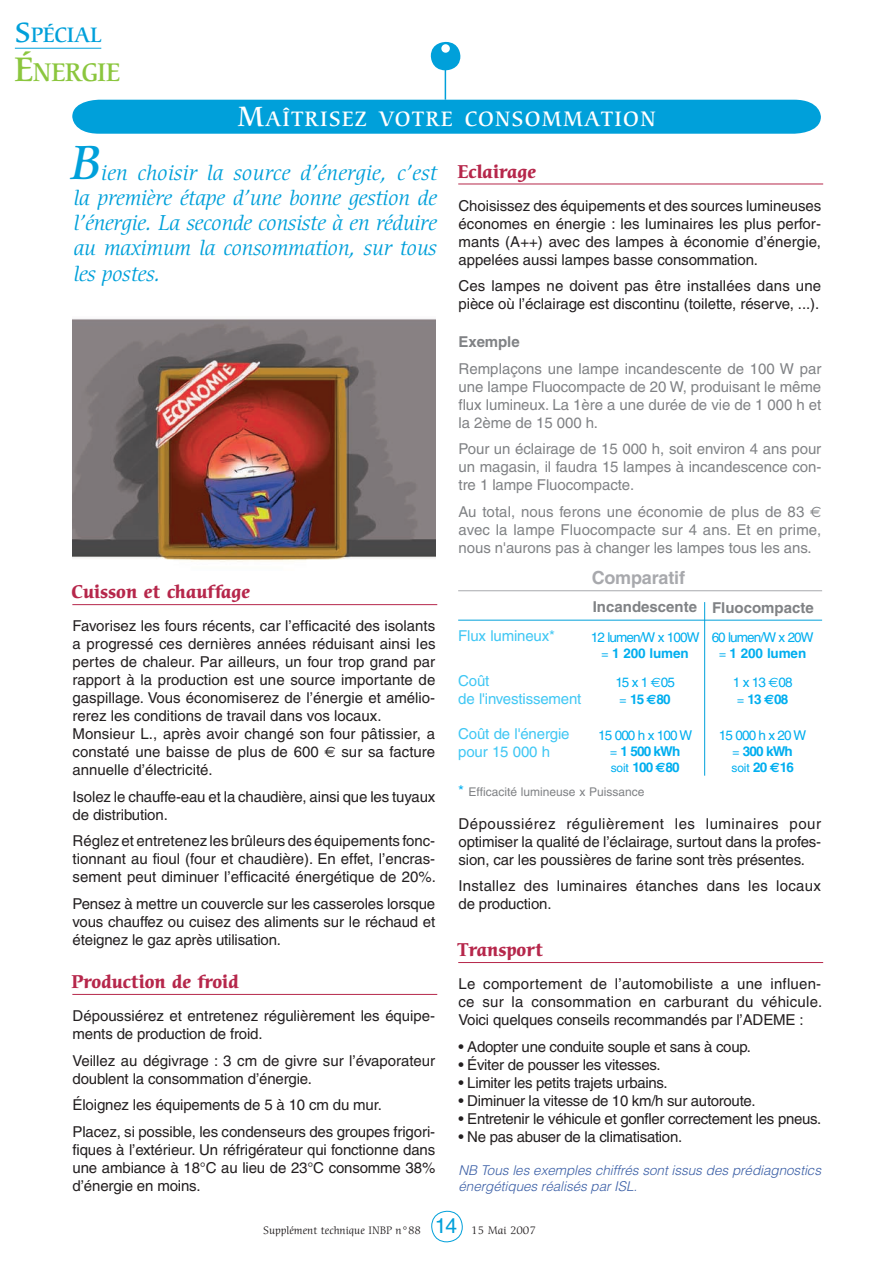
<style>
.page{position:relative;width:893px;height:1263px;background:#fff}
.page>*{position:absolute;margin:0;border:0;box-sizing:border-box;transform-origin:0 0}
.t1{font:italic 500 46.5px "Cerigo";color:#00a0da}
.t2{font:500 24.75px "Cerigo";letter-spacing:-.02em;color:#8bc63e}
.t3{font:italic 21px/25.2px "Cerigo";letter-spacing:-.005em;color:#00a0da;text-align:justify}
.t4{font:21px "Helvetica";color:#00a0da}
.t5{font:500 20.25px "Cerigo";letter-spacing:.065em;color:#fff}
.t6{font:500 20.25px "Cerigo";color:#00a0da}
.t7{font:700 18px "Cerigo";color:#b6274b}
.t8{font:700 18px "Helvetica";letter-spacing:-.01em;color:#a8a9ad}
.t9{font:15px/18px "Helvetica";letter-spacing:-.005em;color:#231f20}
.t10{font:15px/18px "Helvetica";letter-spacing:-.005em;color:#808285;text-align:justify}
.t11{font:15px/18px "Helvetica";letter-spacing:-.01em;color:#40c7f4}
.t12{font:15px/18px "Helvetica";letter-spacing:.015em;color:#231f20}
.t13{font:700 15px "Helvetica";color:#808285}
.t14{font:13.5px/16.2px "Helvetica";letter-spacing:-.065em;color:#00aeef;text-align:center}
.t15{font:italic 300 13.5px/16.2px "Helvetica";letter-spacing:-.005em;color:#3b5fa6}
.t16{font:700 13.5px/16.2px "Helvetica";letter-spacing:-.065em;color:#00aeef;text-align:center}
.t17{font:12px "Helvetica";color:#808285}
.t18{font:12px "Helvetica";color:#00aeef}
.t19{font:10.5px "Cerigo";color:#231f20}
.s1{font-size:27px}
.s2{font-size:33px}
.s3{font-family:"Euro Sans"}
.s4{font-size:12px}
.s5{font-weight:700}
.s6{font-family:"Euro Sans";font-weight:700}
.s7{font-weight:400}
.s8{font-weight:400;font-size:12px}
.s9{font-size:15px;color:#00aeef}
.s10{font-weight:700;font-size:13.5px}
.s11{font-family:"Euro Sans";font-weight:700;font-size:13.5px}
</style>
<div class="page">
<svg style="left:431px;top:42px;width:29px;height:28px"></svg>
<hr style="left:445px;top:70px;width:1px;height:30px;background:#00a0da">
<div style="left:441px;top:44px;width:9px;height:9px;background:#fff;border-radius:50%"></div>
<div style="left:72px;top:100px;width:749px;height:34px;background:#00a0da"></div>
<svg style="left:431px;top:1210px;width:32px;height:32px"></svg>
<img style="left:72px;top:319px;width:363px;height:243px">
<hr style="left:15px;top:48px;width:86px;height:1px;background:#00a0da">
<hr style="left:72px;top:604px;width:365px;height:1px;background:#b6274b">
<hr style="left:458px;top:184px;width:365px;height:1px;background:#b6274b">
<hr style="left:72px;top:994px;width:365px;height:1px;background:#b6274b">
<hr style="left:458px;top:620px;width:364px;height:1px;background:#00a0da">
<hr style="left:458px;top:590px;width:364px;height:1px;background:#a8a9ad">
<hr style="left:704px;top:602px;width:1px;height:174px;background:#00a0da">
<hr style="left:458px;top:962px;width:365px;height:1px;background:#b6274b">
<h3 class="t6" style="left:15px;top:23px;width:88px"><span class="s1">S</span>PÉCIAL</h3>
<h2 class="t2" style="left:14px;top:58px;width:107px"><span class="s2">É</span>NERGIE</h2>
<h3 class="t5" style="left:238px;top:108px;width:420px"><span class="s1">M</span>AÎTRISEZ VOTRE CONSOMMATION</h3>
<h1 class="t1" style="left:71px;top:136px;width:32px">B</h1>
<h3 class="t3" style="left:74px;top:161px;width:365px;text-indent:28px">ien choisir la source d’énergie, c’est la première étape d’une bonne gestion de l’énergie. La seconde consiste à en réduire au maximum la consommation, sur tous les postes.</h3>
<p class="t7" style="left:72px;top:581px;width:180px">Cuisson et chauffage</p>
<p class="t9" style="left:73px;top:617px;width:364px">Favorisez les fours récents, car l’efficacité des isolants a progressé ces dernières années réduisant ainsi les pertes de chaleur. Par ailleurs, un four trop grand par rapport à la production est une source importante de gaspillage. Vous économiserez de l’énergie et amélio&shy;rerez les conditions de travail dans vos locaux.<br>Monsieur L., après avoir changé son four pâtissier, a constaté une baisse de plus de 600 <span class="s3">€</span> sur sa facture annuelle d’électricité.</p>
<p class="t9" style="left:73px;top:787px;width:364px">Isolez le chauffe-eau et la chaudière, ainsi que les tuyaux de distribution.</p>
<p class="t9" style="left:73px;top:832px;width:365px;text-align:justify">Réglez et entretenez les brûleurs des équipements fonc&shy;tionnant au fioul (four et chaudière). En effet, l’encras&shy;sement peut diminuer l’efficacité énergétique de 20%.</p>
<p class="t9" style="left:73px;top:894px;width:364px;text-align:justify">Pensez à mettre un couvercle sur les casseroles lorsque vous chauffez ou cuisez des aliments sur le réchaud et éteignez le gaz après utilisation.</p>
<p class="t7" style="left:72px;top:971px;width:168px">Production de froid</p>
<p class="t9" style="left:73px;top:1007px;width:364px">Dépoussiérez et entretenez régulièrement les équipe&shy;ments de production de froid.</p>
<p class="t9" style="left:73px;top:1051px;width:364px">Veillez au dégivrage : 3 cm de givre sur l’évaporateur doublent la consommation d’énergie.</p>
<p class="t9" style="left:73px;top:1091px;width:364px;line-height:26.5px">Éloignez les équipements de 5 à 10 cm du mur.<br>Placez, si possible, les condenseurs des groupes frigori-</p>
<p class="t9" style="left:73px;top:1140px;width:364px;text-align:justify">fiques à l’extérieur. Un réfrigérateur qui fonctionne dans une ambiance à 18°C au lieu de 23°C consomme 38% d’énergie en moins.</p>
<p class="t7" style="left:458px;top:161px;width:80px">Eclairage</p>
<p class="t9" style="left:458px;top:196px;width:364px;text-align:justify">Choisissez des équipements et des sources lumineuses économes en énergie : les luminaires les plus perfor&shy;mants (A++) avec des lampes à économie d’énergie, appelées aussi lampes basse consommation.</p>
<p class="t9" style="left:458px;top:277px;width:364px">Ces lampes ne doivent pas être installées dans une pièce où l’éclairage est discontinu (toilette, réserve, ...).</p>
<p class="t13" style="left:459px;top:333px;width:63px">Exemple</p>
<p class="t10" style="left:459px;top:359px;width:364px">Remplaçons une lampe incandescente de 100 W par une lampe Fluocompacte de 20 W, produisant le même flux lumineux. La 1ère a une durée de vie de 1 000 h et la 2ème de 15 000 h.</p>
<p class="t10" style="left:459px;top:440px;width:364px">Pour un éclairage de 15 000 h, soit environ 4 ans pour un magasin, il faudra 15 lampes à incandescence con&shy;tre 1 lampe Fluocompacte.</p>
<p class="t10" style="left:459px;top:502px;width:364px">Au total, nous ferons une économie de plus de 83 <span class="s3">€ </span>avec la lampe Fluocompacte sur 4 ans. Et en prime, nous n'aurons pas à changer les lampes tous les ans.</p>
<p class="t8" style="left:592px;top:566px;width:95px">Comparatif</p>
<p class="t11" style="left:458px;top:627px;width:98px">Flux lumineux*</p>
<p class="t11" style="left:458px;top:671px;width:125px">Coût<br>de l'investissement</p>
<p class="t11" style="left:458px;top:724px;width:113px">Coût de l'énergie pour 15 000 h</p>
<p class="t13" style="left:593px;top:597px;width:106px">Incandescente</p>
<p class="t14" style="left:591px;top:629px;width:110px">12 lumen/W x 100W <span class="s4">=</span> <span class="s5">1 200 lumen</span></p>
<p class="t14" style="left:615px;top:675px;width:61px">15 x 1 <span class="s3">€</span>05 <span class="s4">=</span> <span class="s5">15</span> <span class="s6">€</span><span class="s5">80</span></p>
<p class="t16" style="left:598px;top:727px;width:96px"><span class="s7">15 000 h x 100 W </span><span class="s8">=</span> 1 500 kWh<br><span class="s8">soit</span> 100 <span class="s3">€</span>80</p>
<p class="t17" style="left:458px;top:784px;width:188px"><span class="s9">*</span> Efficacité lumineuse x Puissance</p>
<p class="t13" style="left:712px;top:598px;width:103px">Fluocompacte</p>
<p class="t14" style="left:712px;top:629px;width:104px">60 lumen/W x 20W <span class="s4">=</span> <span class="s5">1 200 lumen</span></p>
<p class="t14" style="left:733px;top:675px;width:61px">1 x 13 <span class="s3">€</span>08 <span class="s4">=</span> <span class="s5">13</span> <span class="s6">€</span><span class="s5">08</span></p>
<p class="t14" style="left:719px;top:727px;width:89px">15 000 h x 20 W <span class="s4">=</span> <span class="s5">300 kWh</span></p>
<p class="t18" style="left:731px;top:761px;width:64px">soit <span class="s10">20</span> <span class="s11">€</span><span class="s10">16</span></p>
<p class="t9" style="left:458px;top:814px;width:364px;text-align:justify">Dépoussiérez régulièrement les luminaires pour optimiser la qualité de l’éclairage, surtout dans la profes&shy;sion, car les poussières de farine sont très présentes.</p>
<p class="t12" style="left:458px;top:877px;width:364px">Installez des luminaires étanches dans les locaux de production.</p>
<p class="t7" style="left:458px;top:939px;width:87px">Transport</p>
<p class="t9" style="left:458px;top:975px;width:365px;text-align:justify">Le comportement de l’automobiliste a une influen&shy;ce sur la consommation en carburant du véhicule.<br>Voici quelques conseils recommandés par l’ADEME :</p>
<p class="t9" style="left:458px;top:1037px;width:294px">• Adopter une conduite souple et sans à coup.</p>
<p class="t9" style="left:458px;top:1055px;width:204px">• Éviter de pousser les vitesses.</p>
<p class="t9" style="left:458px;top:1073px;width:211px">• Limiter les petits trajets urbains.</p>
<p class="t9" style="left:458px;top:1091px;width:299px">• Diminuer la vitesse de 10 km/h sur autoroute.</p>
<p class="t9" style="left:458px;top:1109px;width:364px">• Entretenir le véhicule et gonfler correctement les pneus.</p>
<p class="t9" style="left:458px;top:1127px;width:225px">• Ne pas abuser de la climatisation.</p>
<p class="t15" style="left:458px;top:1162px;width:364px">NB Tous les exemples chiffrés sont issus des prédiagnostics énergétiques réalisés par ISL.</p>
<h3 class="t4" style="left:435px;top:1214px;width:24px">14</h3>
<p class="t19" style="left:263px;top:1224px;width:159px">Supplément technique INBP n°88</p>
<p class="t19" style="left:471px;top:1224px;width:66px">15 Mai 2007</p>
</div>
